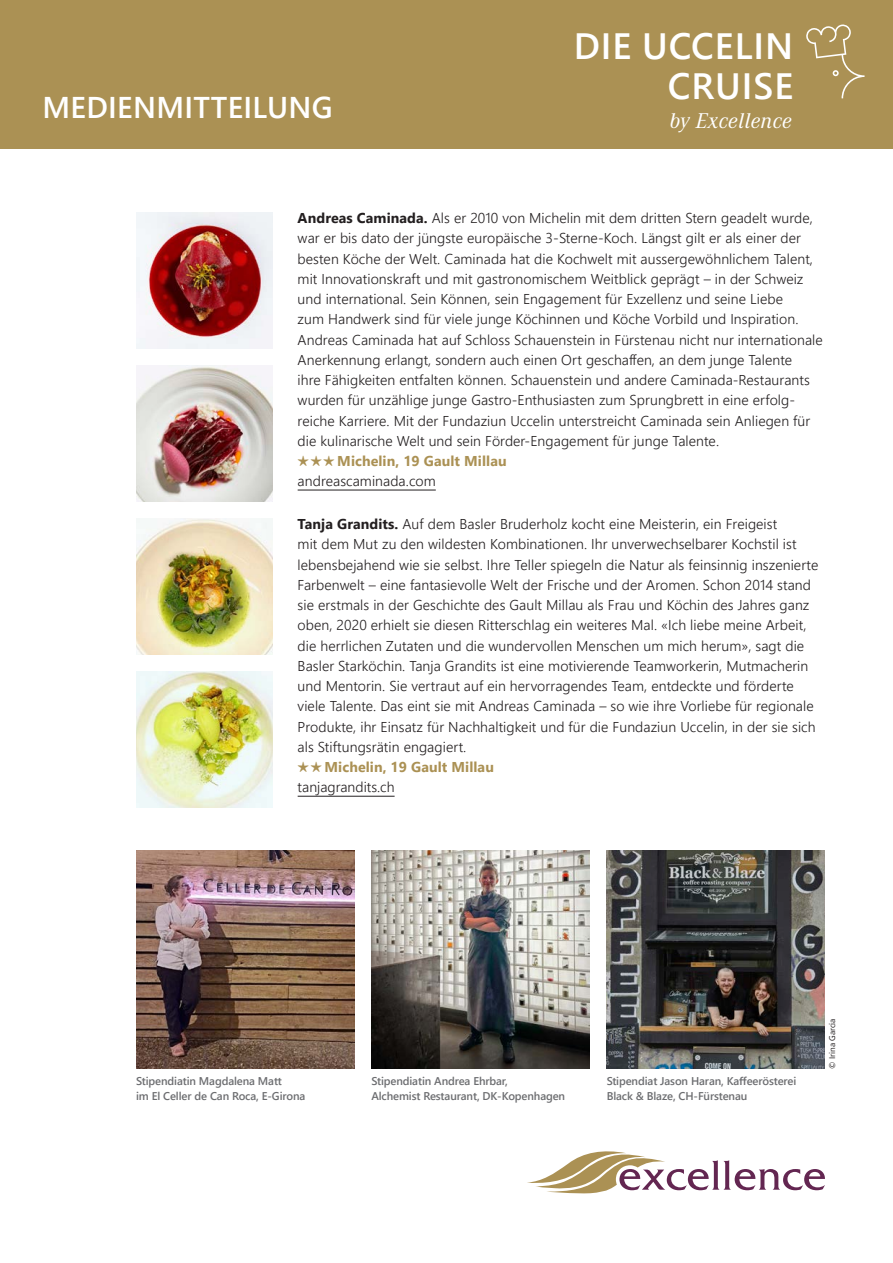
<style>
.page{position:relative;width:893px;height:1263px;background:#fff}
.page>*{position:absolute;margin:0;border:0;box-sizing:border-box;transform-origin:0 0}
.t1{font:600 36.6px/39.9px "Segoe UI";letter-spacing:.025em;color:#fff;text-align:right}
.t2{font:600 30px "Segoe UI";letter-spacing:.01em;color:#fff}
.t3{font:italic 22.2px "Corporate A";letter-spacing:.02em;color:#fff}
.t4{font:300 14.25px/20.2px "Segoe UI";letter-spacing:.005em;color:#231f20}
.t5{font:700 14.25px/20.2px "Segoe UI";letter-spacing:.005em;color:#ab9154}
.t6{font:600 11.25px/14.2px "Segoe UI";letter-spacing:-.01em;color:#6c6d70}
.t7{font:8.25px "Segoe UI";color:#231f20}
.s1{font-weight:700}
.s2{font-family:"Arial Unicode MS";font-weight:400}
.s3{font-weight:300;color:#231f20}
</style>
<div class="page">
<svg style="left:527px;top:1151px;width:298px;height:42px"></svg>
<div style="left:0;top:0;width:893px;height:149px;background:#ab9154"></div>
<svg style="left:806px;top:24px;width:58px;height:74px"></svg>
<img style="left:136px;top:213px;width:136px;height:136px">
<img style="left:136px;top:366px;width:136px;height:136px">
<img style="left:136px;top:519px;width:136px;height:136px">
<img style="left:136px;top:672px;width:136px;height:136px">
<hr style="left:298px;top:490px;width:138px;height:1px;background:#231f20">
<hr style="left:298px;top:796px;width:97px;height:1px;background:#231f20">
<img style="left:136px;top:850px;width:218px;height:219px">
<img style="left:371px;top:850px;width:219px;height:219px">
<img style="left:607px;top:850px;width:218px;height:219px">
<h2 class="t2" style="left:43px;top:83px;width:292px">MEDIENMITTEILUNG</h2>
<h1 class="t1" style="left:574px;top:25px;width:221px">DIE UCCELIN<br>CRUISE</h1>
<h3 class="t3" style="left:669px;top:106px;width:124px">by Excellence</h3>
<p class="t4" style="left:298px;top:207px;width:527px"><span class="s1">Andreas Caminada.</span> Als er 2010 von Michelin mit dem dritten Stern geadelt wurde, war er bis dato der jüngste europäische 3-Sterne-Koch. Längst gilt er als einer der besten Köche der Welt. Caminada hat die Kochwelt mit aussergewöhnlichem Talent, mit Innovationskraft und mit gastronomischem Weitblick geprägt – in der Schweiz und international. Sein Können, sein Engagement für Exzellenz und seine Liebe<br>zum Handwerk sind für viele junge Köchinnen und Köche Vorbild und Inspiration.<br>Andreas Caminada hat auf Schloss Schauenstein in Fürstenau nicht nur internationale Anerkennung erlangt, sondern auch einen Ort geschaffen, an dem junge Talente<br>ihre Fähigkeiten entfalten können. Schauenstein und andere Caminada-Restaurants wurden für unzählige junge Gastro-Enthusiasten zum Sprungbrett in eine erfolg&shy;reiche Karriere. Mit der Fundaziun Uccelin unterstreicht Caminada sein Anliegen für die kulinarische Welt und sein Förder-Engagement für junge Talente.</p>
<p class="t5" style="left:298px;top:451px;width:211px"><span class="s2">★ ★ ★</span> Michelin, 19 Gault Millau <span class="s3">andreascaminada.com</span></p>
<p class="t4" style="left:298px;top:514px;width:522px"><span class="s1">Tanja Grandits.</span> Auf dem Basler Bruderholz kocht eine Meisterin, ein Freigeist<br>mit dem Mut zu den wildesten Kombinationen. Ihr unverwechselbarer Kochstil ist lebensbejahend wie sie selbst. Ihre Teller spiegeln die Natur als feinsinnig inszenierte Farbenwelt – eine fantasievolle Welt der Frische und der Aromen. Schon 2014 stand sie erstmals in der Geschichte des Gault Millau als Frau und Köchin des Jahres ganz oben, 2020 erhielt sie diesen Ritterschlag ein weiteres Mal. «Ich liebe meine Arbeit, die herrlichen Zutaten und die wundervollen Menschen um mich herum», sagt die Basler Starköchin. Tanja Grandits ist eine motivierende Teamworkerin, Mutmacherin und Mentorin. Sie vertraut auf ein hervorragendes Team, entdeckte und förderte viele Talente. Das eint sie mit Andreas Caminada – so wie ihre Vorliebe für regionale Produkte, ihr Einsatz für Nachhaltigkeit und für die Fundaziun Uccelin, in der sie sich als Stiftungsrätin engagiert.</p>
<p class="t5" style="left:298px;top:757px;width:198px"><span class="s2">★ ★</span> Michelin, 19 Gault Millau <span class="s3">tanjagrandits.ch</span></p>
<p class="t6" style="left:136px;top:1074px;width:171px">Stipendiatin Magdalena Matt<br>im El Celler de Can Roca, E-Girona</p>
<p class="t6" style="left:371px;top:1074px;width:195px">Stipendiatin Andrea Ehrbar,<br>Alchemist Restaurant, DK-Kopenhagen</p>
<p class="t6" style="left:607px;top:1074px;width:191px">Stipendiat Jason Haran, Kaffeerösterei<br>Black &amp; Blaze, CH-Fürstenau</p>
<p class="t7" style="left:826px;top:1069px;width:52px;rotate:-90deg">© Irina Garcia</p>
</div>
